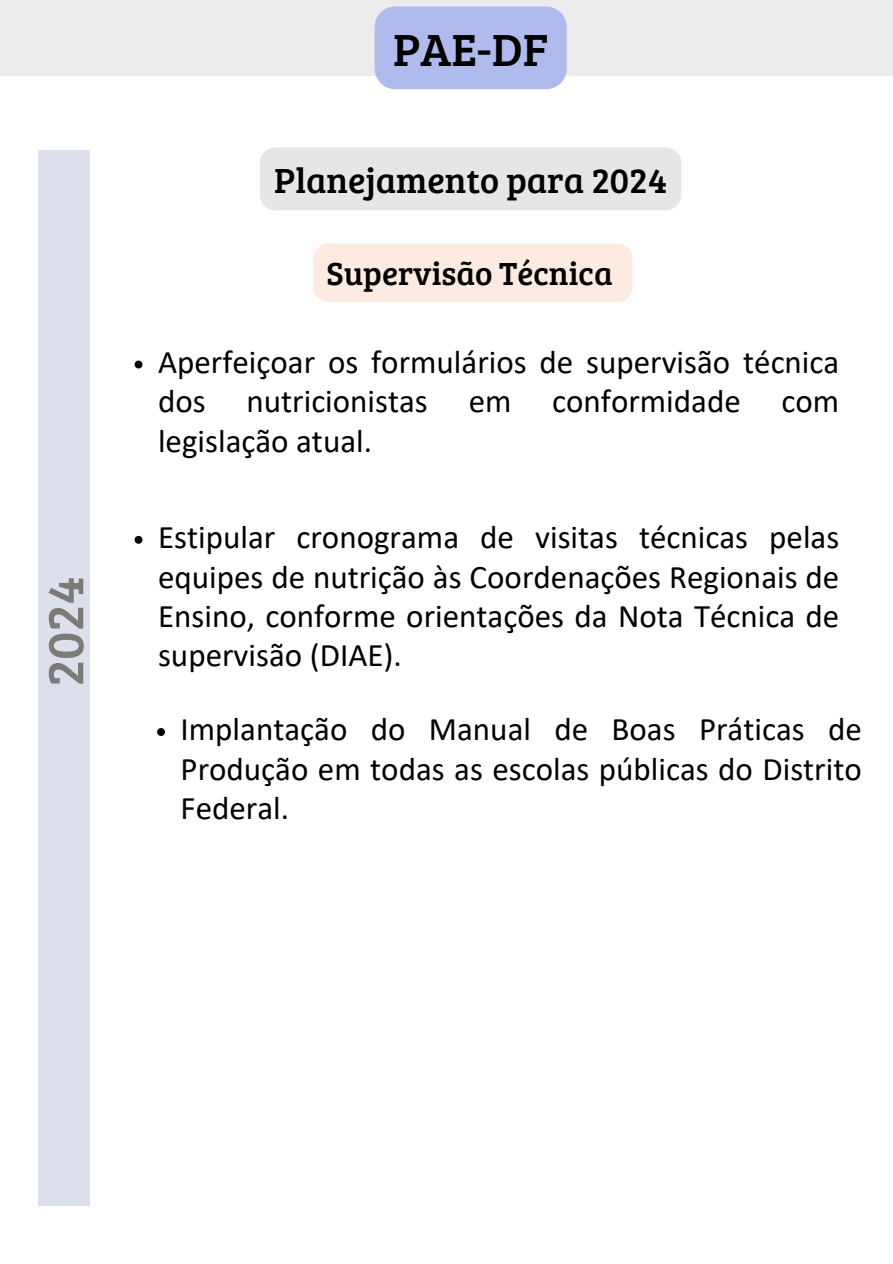
<style>
.page{position:relative;width:893px;height:1264px;background:#fff}
.page>*{position:absolute;margin:0;border:0;box-sizing:border-box;transform-origin:0 0}
.t1{font:52.5px "Bree Serif";color:#7d7a7a}
.t2{font:46.5px "Bree Serif";color:#000}
.t3{font:36px "Bree Serif";color:#000}
.t4{font:33px/39.3px "Calibri";color:#000;text-align:justify}
.t5{font:33px "Bree Serif";color:#000}
</style>
<div class="page">
<div style="left:38px;top:151px;width:51px;height:1055px;background:#dcdfec"></div>
<div style="left:0;top:0;width:892px;height:75px;background:#edecec"></div>
<div style="left:374px;top:6px;width:192px;height:83px;background:#b0bbed"></div>
<div style="left:260px;top:147px;width:421px;height:63px;background:#e7e5e5;border-radius:16px"></div>
<svg style="left:135px;top:360px;width:7px;height:8px"></svg>
<svg style="left:135px;top:536px;width:7px;height:7px"></svg>
<div style="left:313px;top:244px;width:319px;height:58px;background:#fdeae1"></div>
<svg style="left:157px;top:728px;width:8px;height:8px"></svg>
<p class="t1" style="left:27px;top:686px;width:112px;rotate:-90deg">2024</p>
<p class="t2" style="left:393px;top:16px;width:156px">PAE-DF</p>
<p class="t3" style="left:274px;top:154px;width:394px">Planejamento para 2024</p>
<p class="t5" style="left:326px;top:250px;width:288px">Supervisão Técnica</p>
<p class="t4" style="left:158px;top:345px;width:682px">Aperfeiçoar os formulários de supervisão técnica dos nutricionistas em conformidade com legislação atual.</p>
<p class="t4" style="left:158px;top:520px;width:682px">Estipular cronograma de visitas técnicas pelas equipes de nutrição às Coordenações Regionais de Ensino, conforme orientações da Nota Técnica de supervisão (DIAE).</p>
<p class="t4" style="left:181px;top:712px;width:682px">Implantação do Manual de Boas Práticas de Produção em todas as escolas públicas do Distrito Federal.</p>
</div>
